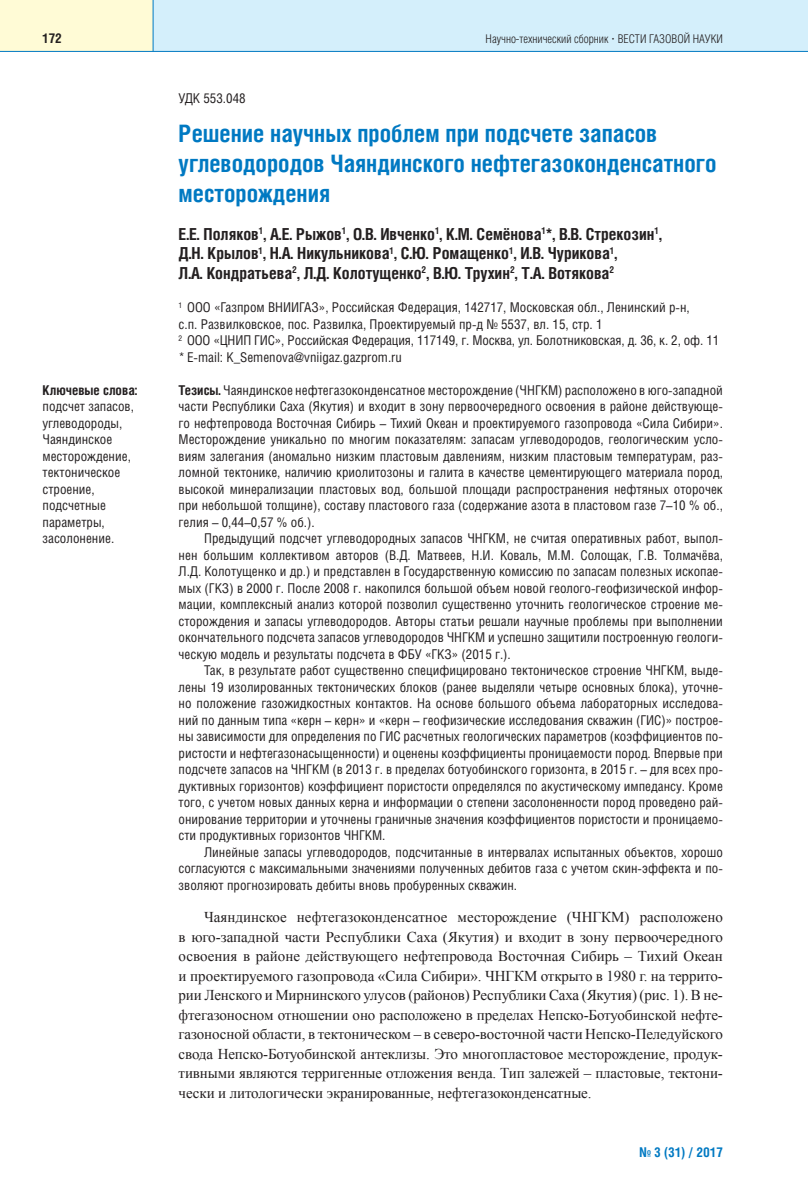
<style>
.page{position:relative;width:808px;height:1191px;background:#fff}
.page>*{position:absolute;margin:0;border:0;box-sizing:border-box;transform-origin:0 0}
.t1{font:700 24px/30px "Helios Cond";color:#0079c2}
.t2{font:700 16.5px/19.5px "Helios Cond";color:#231f20}
.t3{font:15px/19.5px "Times New Roman";letter-spacing:-.01em;color:#231f20;text-align:justify}
.t4{font:13.5px/16.5px "Helios Cond";color:#231f20;text-align:justify}
.t5{font:700 13.5px "Helios Cond";color:#231f20}
.t6{font:700 13.5px "Helios Cond";color:#0079c2}
.t7{font:300 12px "Helios Cond";color:#231f20}
.s1{font-family:"Times New Roman";font-weight:700}
.s2{font-weight:700}
</style>
<div class="page">
<div style="left:140px;top:0;width:668px;height:51px;background:#d4effb"></div>
<div style="left:0;top:0;width:153px;height:51px;background:#fffbd6"></div>
<hr style="left:0;top:51px;width:808px;height:1px;background:#0079c2">
<hr style="left:153px;top:0;width:1px;height:51px;background:#0079c2">
<p class="t5" style="left:43px;top:33px;width:21px">172</p>
<p class="t7" style="left:486px;top:34px;width:239px">Научно-технический сборник <span class="s1">·</span> ВЕСТИ ГАЗОВОЙ НАУКИ</p>
<p class="t5" style="left:43px;top:385px;width:96px">Ключевые слова:</p>
<p class="t4" style="left:43px;top:399px;width:93px;text-align:left">подсчет запасов, углеводороды,<br>Чаяндинское месторождение, тектоническое строение, подсчетные параметры, засолонение.</p>
<p class="t4" style="left:179px;top:91px;width:69px">УДК 553.048</p>
<h1 class="t1" style="left:179px;top:121px;width:539px">Решение научных проблем при подсчете запасов углеводородов Чаяндинского нефтегазоконденсатного месторождения</h1>
<p class="t2" style="left:179px;top:225px;width:485px">Е.Е. Поляков<sup>1</sup>, А.Е. Рыжов<sup>1</sup>, О.В. Ивченко<sup>1</sup>, К.М. Семёнова<sup>1</sup>*, В.В. Стрекозин<sup>1</sup>,<br>Д.Н. Крылов<sup>1</sup>, Н.А. Никульникова<sup>1</sup>, С.Ю. Ромащенко<sup>1</sup>, И.В. Чурикова<sup>1</sup>,<br>Л.А. Кондратьева<sup>2</sup>, Л.Д. Колотущенко<sup>2</sup>, В.Ю. Трухин<sup>2</sup>, Т.А. Вотякова<sup>2</sup></p>
<p class="t4" style="left:179px;top:300px;width:542px;text-align:left"><sup>1</sup> ООО «Газпром ВНИИГАЗ», Российская Федерация, 142717, Московская обл., Ленинский р-н,<br>с.п. Развилковское, пос. Развилка, Проектируемый пр-д № 5537, вл. 15, стр. 1<br><sup>2</sup> ООО «ЦНИП ГИС», Российская Федерация, 117149, г. Москва, ул. Болотниковская, д. 36, к. 2, оф. 11 * E-mail: K_Semenova@vniigaz.gazprom.ru</p>
<p class="t4" style="left:179px;top:383px;width:546px"><span class="s2">Тезисы.</span> Чаяндинское нефтегазоконденсатное месторождение (ЧНГКМ) расположено в юго-западной части Республики Саха (Якутия) и входит в зону первоочередного освоения в районе действующе&shy;го нефтепровода Восточная Сибирь – Тихий Океан и проектируемого газопровода «Сила Сибири».<br>Месторождение уникально по многим показателям: запасам углеводородов, геологическим усло&shy;виям залегания (аномально низким пластовым давлениям, низким пластовым температурам, раз&shy;ломной тектонике, наличию криолитозоны и галита в качестве цементирующего материала пород, высокой минерализации пластовых вод, большой площади распространения нефтяных оторочек при небольшой толщине), составу пластового газа (содержание азота в пластовом газе 7–10 % об., г елия – 0,44–0,57 % об.).</p>
<p class="t4" style="left:179px;top:531px;width:546px;text-indent:26px">Предыдущий подсчет углеводородных запасов ЧНГКМ, не считая оперативных работ, выпол&shy;нен большим коллективом авторов (В.Д. Матвеев, Н.И. Коваль, М.М. Солощак, Г.В. Толмачёва, Л.Д. Колотущенко и др.) и представлен в Государственную комиссию по запасам полезных ископае&shy;мых (ГКЗ) в 2000 г. После 2008 г. накопился большой объем новой геолого-геофизической инфор&shy;мации, комплексный анализ которой позволил существенно уточнить геологическое строение ме&shy;сторождения и запасы углеводородов. Авторы статьи решали научные проблемы при выполнении окончательного подсчета запасов углеводородов ЧНГКМ и успешно защитили построенную геологи&shy;ческую модель и результаты подсчета в ФБУ «ГКЗ» (2015 г.).</p>
<p class="t4" style="left:179px;top:663px;width:546px;text-indent:26px">Так, в результате работ существенно специфицировано тектоническое строение ЧНГКМ, выде&shy;лены 19 изолированных тектонических блоков (ранее выделяли четыре основных блока), уточне&shy;но положение газожидкостных контактов. На основе большого объема лабораторных исследова&shy;ний по данным типа «керн – керн» и «керн – геофизические исследования скважин (ГИС)» построе&shy;ны зависимости для определения по ГИС расчетных геологических параметров (коэффициентов по&shy;ристости и нефтегазонасыщенности) и оценены коэффициенты проницаемости пород. Впервые при подсчете запасов на ЧНГКМ (в 2013 г. в пределах ботуобинского горизонта, в 2015 г. – для всех про&shy;дуктивных горизонтов) коэффициент пористости определялся по акустическому импедансу. Кроме того, с учетом новых данных керна и информации о степени засолоненности пород проведено рай&shy;онирование территории и уточнены граничные значения коэффициентов пористости и проницаемо&shy;сти продуктивных горизонтов ЧНГКМ.</p>
<p class="t4" style="left:179px;top:845px;width:546px;text-indent:26px">Линейные запасы углеводородов, подсчитанные в интервалах испытанных объектов, хорошо согласуются с максимальными значениями полученных дебитов газа с учетом скин-эффекта и по&shy;зволяют прогнозировать дебиты вновь пробуренных скважин.</p>
<p class="t3" style="left:179px;top:907px;width:546px;text-indent:26px">Чаяндинское нефтегазоконденсатное месторождение (ЧНГКМ) расположено в юго-западной части Республики Саха (Якутия) и входит в зону первоочередного освоения в районе действующего нефтепровода Восточная Сибирь – Тихий Океан и проектируемого газопровода «Сила Сибири». ЧНГКМ открыто в 1980 г. на террито&shy;рии Ленского и Мирнинского улусов (районов) Республики Саха (Якутия) (рис. 1). В не&shy;фтегазоносном отношении оно расположено в пределах Непско-Ботуобинской нефте&shy;газоносной области, в тектоническом – в северо-восточной части Непско-Пеледуйского свода Непско-Ботуобинской антеклизы. Это многопластовое месторождение, продук&shy;тивными являются терригенные отложения венда. Тип залежей – пластовые, тектони&shy;чески и литологически экранированные, нефтегазоконденсатные.</p>
<p class="t6" style="left:639px;top:1147px;width:85px">№ 3 (31) / 2017</p>
</div>
